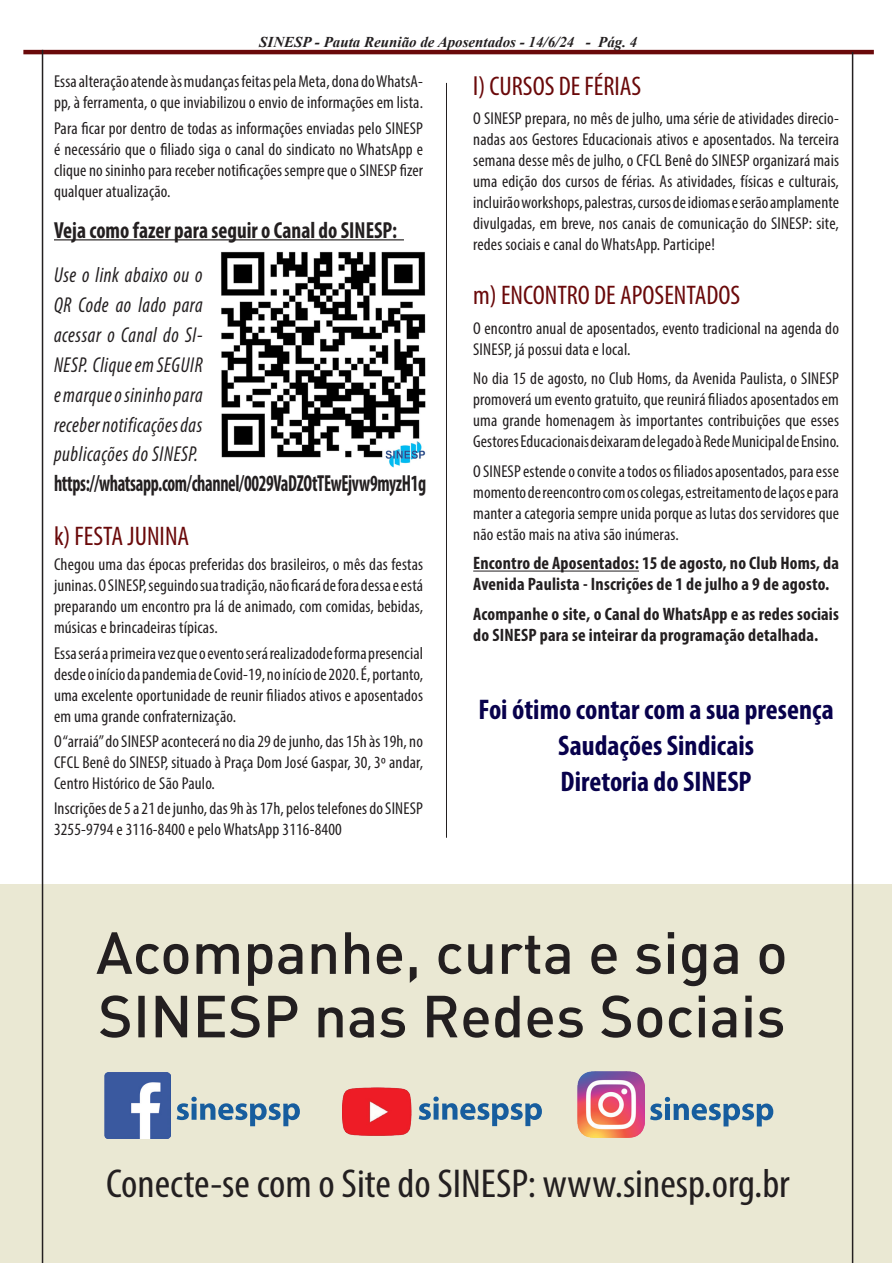
<style>
.page{position:relative;width:893px;height:1263px;background:#fff}
.page>*{position:absolute;margin:0;border:0;box-sizing:border-box;transform-origin:0 0}
.olho{font:condensed 40.5px "Myriad Pro";color:#231f20;scale:1.05 1}
.t1{font:700 condensed 28.5px "Myriad Pro";color:#08014c}
.olho-2{font:condensed 27px "Myriad Pro";color:#6a090a}
.Corpo_do_texto{font:700 condensed 23.25px "Myriad Pro";letter-spacing:-.02em;color:#231f20;scale:.78 1}
.Corpo_do_texto-2{font:700 condensed 23.25px "Myriad Pro";color:#231f20;scale:.92 1}
.Corpo_do_texto-3{font:italic condensed 21.6px/30px "Myriad Pro";letter-spacing:.025em;color:#231f20;text-align:justify;scale:.92 1}
.Corpo_do_texto-4{font:700 condensed 18px/21px "Myriad Pro";letter-spacing:.01em;color:#231f20}
.Corpo_do_texto-5{font:condensed 17.25px/21px "Myriad Pro";letter-spacing:.01em;color:#231f20;text-align:justify}
.t2{font:italic 700 15px "Times New Roman";color:#231f20}
</style>
<div class="page">
<hr style="left:446px;top:83px;width:1px;height:755px;background:#231f20">
<div style="left:0;top:884px;width:891px;height:379px;background:#eae8d3"></div>
<svg style="left:100px;top:995px;width:683px;height:43px"></svg>
<svg style="left:97px;top:932px;width:687px;height:54px"></svg>
<hr style="left:23px;top:50px;width:851px;height:4px;background:#6a090a">
<hr style="left:42px;top:50px;width:1px;height:1213px;background:#231f20">
<hr style="left:852px;top:52px;width:1px;height:1211px;background:#231f20">
<svg style="left:177px;top:1097px;width:123px;height:29px"></svg>
<svg style="left:419px;top:1096px;width:123px;height:30px"></svg>
<svg style="left:650px;top:1097px;width:123px;height:29px"></svg>
<img style="left:104px;top:1072px;width:67px;height:67px">
<img style="left:577px;top:1071px;width:67px;height:67px">
<img style="left:343px;top:1088px;width:69px;height:48px">
<hr style="left:473px;top:571px;width:166px;height:1px;background:#231f20">
<hr style="left:54px;top:239px;width:350px;height:1px;background:#231f20">
<img style="left:221px;top:251px;width:205px;height:217px">
<p class="t2" style="left:259px;top:32px;width:380px">SINESP - Pauta Reunião de Aposentados - 14/6/24 - Pág. 4</p>
<p class="Corpo_do_texto-5" style="left:54px;top:71px;width:371px">Essa alteração atende às mudanças feitas pela Meta, dona do WhatsA&shy;pp, à ferramenta, o que inviabilizou o envio de informações em lista.</p>
<p class="Corpo_do_texto-5" style="left:54px;top:117px;width:371px">Para ficar por dentro de todas as informações enviadas pelo SINESP é necessário que o filiado siga o canal do sindicato no WhatsApp e clique no sininho para receber notificações sempre que o SINESP fizer qualquer atualização.</p>
<p class="Corpo_do_texto-2" style="left:54px;top:215px;width:374px">Veja como fazer para seguir o Canal do SINESP:</p>
<p class="Corpo_do_texto-3" style="left:54px;top:259px;width:163px">Use o link abaixo ou o QR Code ao lado para acessar o Canal do SI-NESP. Clique em SEGUIR e marque o sininho para receber notificações das publicações do SINESP.</p>
<p class="Corpo_do_texto" style="left:54px;top:469px;width:479px">https://whatsapp.com/channel/0029VaDZOtTEwEjvw9myzH1g</p>
<p class="olho-2" style="left:54px;top:520px;width:137px">k) FESTA JUNINA</p>
<p class="Corpo_do_texto-5" style="left:54px;top:554px;width:371px">Chegou uma das épocas preferidas dos brasileiros, o mês das festas juninas. O SINESP, seguindo sua tradição, não ficará de fora dessa e está preparando um encontro pra lá de animado, com comidas, bebidas, músicas e brincadeiras típicas.</p>
<p class="Corpo_do_texto-5" style="left:54px;top:642px;width:371px">Essa será a primeira vez que o evento será realizadode forma presencial desde o início da pandemia de Covid-19, no início de 2020. É, portanto, uma excelente oportunidade de reunir filiados ativos e aposentados em uma grande confraternização.</p>
<p class="Corpo_do_texto-5" style="left:54px;top:730px;width:371px">O “arraiá” do SINESP acontecerá no dia 29 de junho, das 15h às 19h, no CFCL Benê do SINESP, situado à Praça Dom José Gaspar, 30, 3º andar, Centro Histórico de São Paulo.</p>
<p class="Corpo_do_texto-5" style="left:54px;top:798px;width:370px">Inscrições de 5 a 21 de junho, das 9h às 17h, pelos telefones do SINESP<br>3255-9794 e 3116-8400 e pelo WhatsApp 3116-8400</p>
<p class="olho-2" style="left:473px;top:69px;width:170px">l) CURSOS DE FÉRIAS</p>
<p class="Corpo_do_texto-5" style="left:473px;top:108px;width:367px">O SINESP prepara, no mês de julho, uma série de atividades direcio&shy;nadas aos Gestores Educacionais ativos e aposentados. Na terceira semana desse mês de julho, o CFCL Benê do SINESP organizará mais uma edição dos cursos de férias. As atividades, físicas e culturais, incluirão workshops, palestras, cursos de idiomas e serão amplamente divulgadas, em breve, nos canais de comunicação do SINESP: site, redes sociais e canal do WhatsApp. Participe!</p>
<p class="olho-2" style="left:473px;top:279px;width:269px">m) ENCONTRO DE APOSENTADOS</p>
<p class="Corpo_do_texto-5" style="left:473px;top:317px;width:367px">O encontro anual de aposentados, evento tradicional na agenda do<br>SINESP, já possui data e local.</p>
<p class="Corpo_do_texto-5" style="left:473px;top:368px;width:367px">No dia 15 de agosto, no Club Homs, da Avenida Paulista, o SINESP promoverá um evento gratuito, que reunirá filiados aposentados em uma grande homenagem às importantes contribuições que esses Gestores Educacionais deixaram de legado à Rede Municipal de Ensino.</p>
<p class="Corpo_do_texto-5" style="left:473px;top:460px;width:367px">O SINESP estende o convite a todos os filiados aposentados, para esse momento de reencontro com os colegas, estreitamento de laços e para manter a categoria sempre unida porque as lutas dos servidores que não estão mais na ativa são inúmeras.</p>
<p class="Corpo_do_texto-4" style="left:473px;top:552px;width:367px">Encontro de Aposentados: 15 de agosto, no Club Homs, da<br>Avenida Paulista - Inscrições de 1 de julho a 9 de agosto.</p>
<p class="Corpo_do_texto-4" style="left:473px;top:603px;width:367px">Acompanhe o site, o Canal do WhatsApp e as redes sociais do SINESP para se inteirar da programação detalhada.</p>
<p class="t1" style="left:478px;top:692px;width:357px">Foi ótimo contar com a sua presença</p>
<p class="t1" style="left:558px;top:728px;width:197px">Saudações Sindicais</p>
<p class="t1" style="left:561px;top:764px;width:193px">Diretoria do SINESP</p>
<p class="olho" style="left:106px;top:1159px;width:653px">Conecte-se com o Site do SINESP: www.sinesp.org.br</p>
</div>
